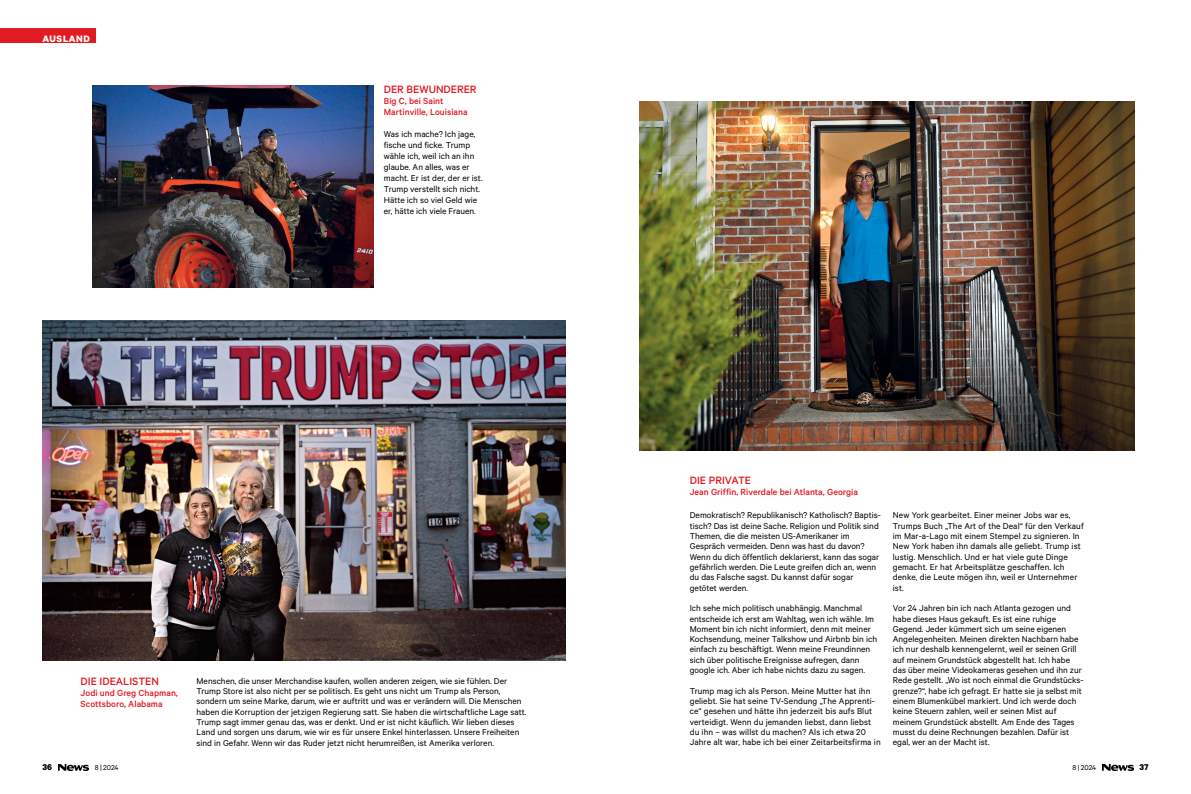
<style>
.page{position:relative;width:1191px;height:794px;background:#fff}
.page>*{position:absolute;margin:0;border:0;box-sizing:border-box;transform-origin:0 0}
.t1{font:500 12px "Calibre";color:#e11b22}
.t2{font:700 10.5px "Calibre";letter-spacing:.06em;color:#fff}
.t3{font:500 10px/11px "Calibre";color:#e11b22}
.t4{font:9.6px/10.3px "Calibre";color:#000}
.t5{font:700 9.5px "Calibre";color:#000}
.t6{font:8px "Calibre";letter-spacing:-.005em;color:#000}
</style>
<div class="page">
<img style="left:58px;top:764px;width:30px;height:6px">
<img style="left:1103px;top:764px;width:30px;height:6px">
<div style="left:0;top:28px;width:96px;height:15px;background:#e11b22"></div>
<img style="left:92px;top:85px;width:281px;height:203px">
<img style="left:43px;top:321px;width:523px;height:340px">
<img style="left:639px;top:102px;width:495px;height:349px">
<p class="t2" style="left:43px;top:32px;width:49px">AUSLAND</p>
<p class="t1" style="left:384px;top:82px;width:94px">DER BEWUNDERER</p>
<p class="t3" style="left:384px;top:95px;width:85px">Big C, bei Saint<br>Martinville, Louisiana</p>
<p class="t4" style="left:384px;top:128px;width:100px;line-height:11px">Was ich mache? Ich jage, fische und ficke. Trump wähle ich, weil ich an ihn glaube. An alles, was er macht. Er ist der, der er ist.<br>Trump verstellt sich nicht.<br>Hätte ich so viel Geld wie er, hätte ich viele Frauen.</p>
<p class="t1" style="left:81px;top:674px;width:80px">DIE IDEALISTEN</p>
<p class="t3" style="left:81px;top:687px;width:99px">Jodi und Greg Chapman,<br>Scottsboro, Alabama</p>
<p class="t4" style="left:196px;top:675px;width:331px">Menschen, die unser Merchandise kaufen, wollen anderen zeigen, wie sie fühlen. Der Trump Store ist also nicht per se politisch. Es geht uns nicht um Trump als Person, sondern um seine Marke, darum, wie er auftritt und was er verändern will. Die Menschen haben die Korruption der jetzigen Regierung satt. Sie haben die wirtschaftliche Lage satt.<br>Trump sagt immer genau das, was er denkt. Und er ist nicht käuflich. Wir lieben dieses Land und sorgen uns darum, wie wir es für unsere Enkel hinterlassen. Unsere Freiheiten sind in Gefahr. Wenn wir das Ruder jetzt nicht herumreißen, ist Amerika verloren.</p>
<p class="t1" style="left:690px;top:474px;width:63px">DIE PRIVATE</p>
<p class="t3" style="left:690px;top:486px;width:170px">Jean Griffin, Riverdale bei Atlanta, Georgia</p>
<p class="t4" style="left:690px;top:510px;width:192px">Demokratisch? Republikanisch? Katholisch? Baptis&shy;tisch? Das ist deine Sache. Religion und Politik sind Themen, die die meisten US-Amerikaner im Gespräch vermeiden. Denn was hast du davon?<br>Wenn du dich öffentlich deklarierst, kann das sogar gefährlich werden. Die Leute greifen dich an, wenn du das Falsche sagst. Du kannst dafür sogar getötet werden.</p>
<p class="t4" style="left:690px;top:603px;width:189px">Ich sehe mich politisch unabhängig. Manchmal entscheide ich erst am Wahltag, wen ich wähle. Im Moment bin ich nicht informiert, denn mit meiner Kochsendung, meiner Talkshow und Airbnb bin ich einfach zu beschäftigt. Wenn meine Freundinnen sich über politische Ereignisse aufregen, dann google ich. Aber ich habe nichts dazu zu sagen.</p>
<p class="t4" style="left:690px;top:685px;width:192px">Trump mag ich als Person. Meine Mutter hat ihn geliebt. Sie hat seine TV-Sendung „The Apprenti&shy;ce“ gesehen und hätte ihn jederzeit bis aufs Blut verteidigt. Wenn du jemanden liebst, dann liebst du ihn – was willst du machen? Als ich etwa 20<br>Jahre alt war, habe ich bei einer Zeitarbeitsfirma in</p>
<p class="t4" style="left:893px;top:510px;width:192px">New York gearbeitet. Einer meiner Jobs war es, Trumps Buch „The Art of the Deal“ für den Verkauf im Mar-a-Lago mit einem Stempel zu signieren. In New York haben ihn damals alle geliebt. Trump ist lustig. Menschlich. Und er hat viele gute Dinge gemacht. Er hat Arbeitsplätze geschaffen. Ich denke, die Leute mögen ihn, weil er Unternehmer ist.</p>
<p class="t4" style="left:893px;top:603px;width:192px">Vor 24 Jahren bin ich nach Atlanta gezogen und habe dieses Haus gekauft. Es ist eine ruhige Gegend. Jeder kümmert sich um seine eigenen Angelegenheiten. Meinen direkten Nachbarn habe ich nur deshalb kennengelernt, weil er seinen Grill auf meinem Grundstück abgestellt hat. Ich habe das über meine Videokameras gesehen und ihn zur Rede gestellt. „Wo ist noch einmal die Grundstücks&shy;grenze?“, habe ich gefragt. Er hatte sie ja selbst mit einem Blumenkübel markiert. Und ich werde doch keine Steuern zahlen, weil er seinen Mist auf meinem Grundstück abstellt. Am Ende des Tages musst du deine Rechnungen bezahlen. Dafür ist egal, wer an der Macht ist.</p>
<p class="t5" style="left:43px;top:761px;width:11px">36</p>
<p class="t6" style="left:95px;top:763px;width:25px">8 | 2024</p>
<p class="t6" style="left:1072px;top:763px;width:25px">8 | 2024</p>
<p class="t5" style="left:1139px;top:761px;width:11px">37</p>
</div>
